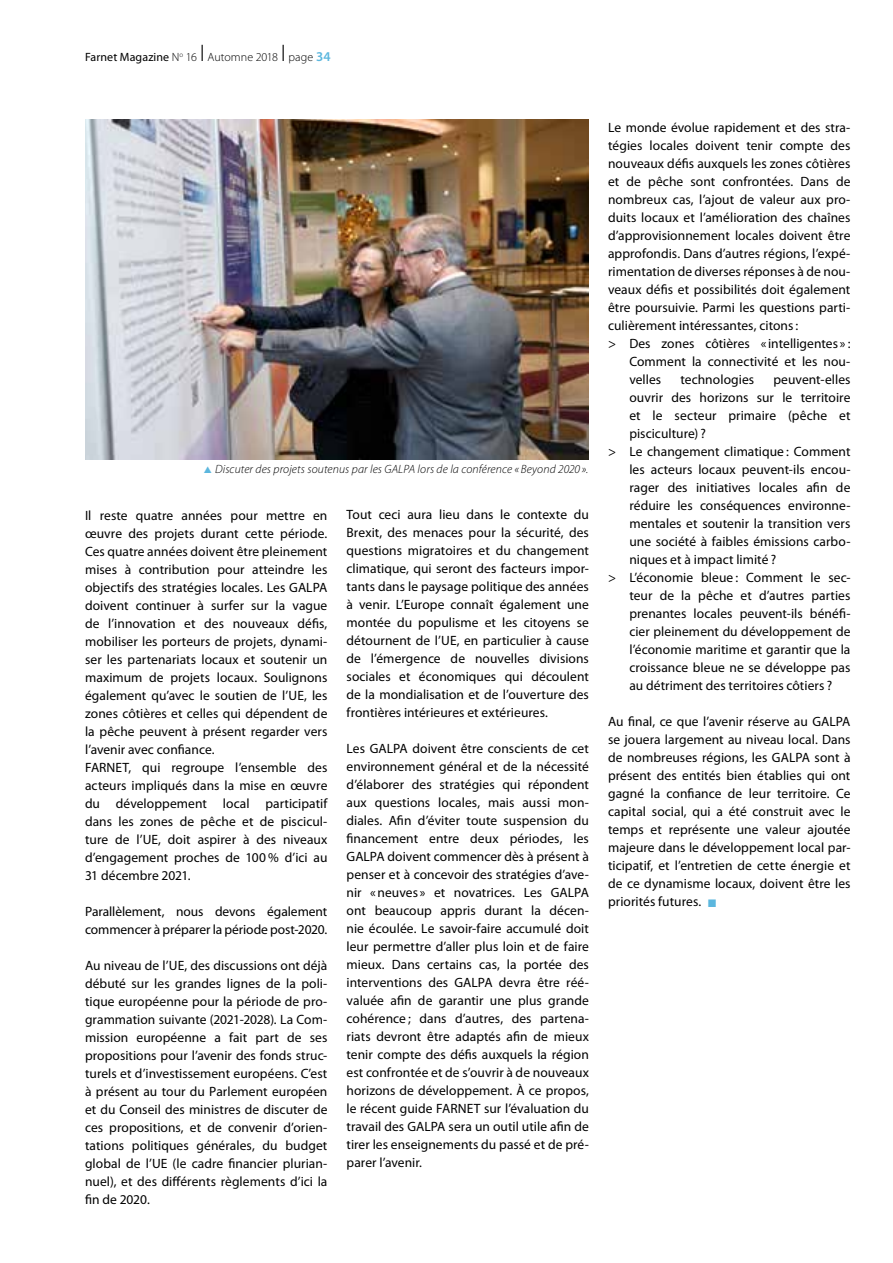
<style>
.page{position:relative;width:893px;height:1263px;background:#fff}
.page>*{position:absolute;margin:0;border:0;box-sizing:border-box;transform-origin:0 0}
.t1{font:13.5px/18px "Myriad Pro";letter-spacing:.005em;color:#000;text-align:justify}
.t2{font:italic 300 12px "Myriad Pro";letter-spacing:.015em;color:#000}
.t3{font:300 12px "Myriad Pro";letter-spacing:.005em;color:#000}
.s1{font-weight:400}
.s2{font-size:24px}
.s3{font-weight:600;font-size:13.5px;color:#5cb7de}
.s4{color:#5cb7de}
</style>
<div class="page">
<img style="left:85px;top:119px;width:504px;height:340px">
<p class="t3" style="left:85px;top:50px;width:247px"><span class="s1">Farnet Magazine</span> N<sup>o</sup> 16 <span class="s2">I</span> Automne 2018 <span class="s2">I</span> page <span class="s3">34</span></p>
<p class="t2" style="left:203px;top:463px;width:387px"><span class="s4">▲</span> Discuter des projets soutenus par les GALPA lors de la conférence « Beyond 2020 ».</p>
<p class="t1" style="left:85px;top:506px;width:244px;text-align:left">Il reste quatre années pour mettre en œuvre des projets durant cette période.<br>Ces quatre années doivent être pleinement mises à contribution pour atteindre les objectifs des stratégies locales. Les GALPA doivent continuer à surfer sur la vague de l’innovation et des nouveaux défis, mobiliser les porteurs de projets, dynami&shy;ser les partenariats locaux et soutenir un maximum de projets locaux. Soulignons également qu’avec le soutien de l’UE, les zones côtières et celles qui dépendent de la pêche peuvent à présent regarder vers l’avenir avec confiance.<br>FARNET, qui regroupe l’ensemble des acteurs impliqués dans la mise en œuvre du développement local participatif dans les zones de pêche et de piscicul&shy;ture de l’UE, doit aspirer à des niveaux d’engagement proches de 100 % d’ici au 31 décembre 2021.</p>
<p class="t1" style="left:85px;top:902px;width:244px">Parallèlement, nous devons également commencer à préparer la période post-2020.</p>
<p class="t1" style="left:85px;top:956px;width:244px">Au niveau de l’UE, des discussions ont déjà débuté sur les grandes lignes de la poli&shy;tique européenne pour la période de pro&shy;grammation suivante (2021-2028). La Com&shy;mission européenne a fait part de ses propositions pour l’avenir des fonds struc&shy;turels et d’investissement européens. C’est à présent au tour du Parlement européen et du Conseil des ministres de discuter de ces propositions, et de convenir d’orien&shy;tations politiques générales, du budget global de l’UE (le cadre financier plurian&shy;nuel), et des différents règlements d’ici la fin de 2020.</p>
<p class="t1" style="left:347px;top:506px;width:244px">Tout ceci aura lieu dans le contexte du Brexit, des menaces pour la sécurité, des questions migratoires et du changement climatique, qui seront des facteurs impor&shy;tants dans le paysage politique des années à venir. L’Europe connaît également une montée du populisme et les citoyens se détournent de l’UE, en particulier à cause de l’émergence de nouvelles divisions sociales et économiques qui découlent de la mondialisation et de l’ouverture des frontières intérieures et extérieures.</p>
<p class="t1" style="left:347px;top:740px;width:244px">Les GALPA doivent être conscients de cet environnement général et de la nécessité d’élaborer des stratégies qui répondent aux questions locales, mais aussi mon&shy;diales. Afin d’éviter toute suspension du financement entre deux périodes, les GALPA doivent commencer dès à présent à penser et à concevoir des stratégies d’ave&shy;nir «neuves » et novatrices. Les GALPA ont beaucoup appris durant la décen&shy;nie écoulée. Le savoir-faire accumulé doit leur permettre d’aller plus loin et de faire mieux. Dans certains cas, la portée des interventions des GALPA devra être réé&shy;valuée afin de garantir une plus grande cohérence ; dans d’autres, des partena&shy;riats devront être adaptés afin de mieux tenir compte des défis auxquels la région est confrontée et de s’ouvrir à de nouveaux horizons de développement. À ce propos, le récent guide FARNET sur l’évaluation du travail des GALPA sera un outil utile afin de tirer les enseignements du passé et de pré&shy;parer l’avenir.</p>
<p class="t1" style="left:608px;top:118px;width:244px">Le monde évolue rapidement et des stra-</p>
<p class="t1" style="left:608px;top:136px;width:244px">tégies locales doivent tenir compte des</p>
<p class="t1" style="left:608px;top:154px;width:244px">nouveaux défis auxquels les zones côtières</p>
<p class="t1" style="left:608px;top:172px;width:244px">et de pêche sont confrontées. Dans de</p>
<p class="t1" style="left:608px;top:190px;width:244px">nombreux cas, l’ajout de valeur aux pro-</p>
<p class="t1" style="left:608px;top:208px;width:244px">duits locaux et l’amélioration des chaînes</p>
<p class="t1" style="left:608px;top:226px;width:244px">d’approvisionnement locales doivent être</p>
<p class="t1" style="left:608px;top:244px;width:244px">approfondis. Dans d’autres régions, l’expé-</p>
<p class="t1" style="left:608px;top:262px;width:244px">rimentation de diverses réponses à de nou-</p>
<p class="t1" style="left:608px;top:280px;width:244px">veaux défis et possibilités doit également</p>
<p class="t1" style="left:608px;top:298px;width:244px">être poursuivie. Parmi les questions parti-</p>
<p class="t1" style="left:608px;top:316px;width:192px">culièrement intéressantes, citons :</p>
<p class="t1" style="left:608px;top:334px;width:244px">&gt; Des zones côtières « intelligentes » :</p>
<p class="t1" style="left:629px;top:352px;width:223px">Comment la connectivité et les nou-</p>
<p class="t1" style="left:629px;top:370px;width:33px">velles</p>
<p class="t1" style="left:680px;top:370px;width:75px">technologies</p>
<p class="t1" style="left:773px;top:370px;width:79px">peuvent-elles</p>
<p class="t1" style="left:629px;top:388px;width:223px">ouvrir des horizons sur le territoire</p>
<p class="t1" style="left:629px;top:406px;width:223px">et le secteur primaire (pêche et</p>
<p class="t1" style="left:629px;top:424px;width:78px">pisciculture) ?</p>
<p class="t1" style="left:608px;top:442px;width:244px">&gt; Le changement climatique : Comment</p>
<p class="t1" style="left:629px;top:460px;width:223px">les acteurs locaux peuvent-ils encou-</p>
<p class="t1" style="left:629px;top:478px;width:223px">rager des initiatives locales afin de</p>
<p class="t1" style="left:629px;top:496px;width:223px">réduire les conséquences environne-</p>
<p class="t1" style="left:629px;top:514px;width:223px">mentales et soutenir la transition vers</p>
<p class="t1" style="left:629px;top:532px;width:223px">une société à faibles émissions carbo-</p>
<p class="t1" style="left:629px;top:550px;width:148px">niques et à impact limité ?</p>
<p class="t1" style="left:608px;top:568px;width:244px">&gt; L’économie bleue : Comment le sec-</p>
<p class="t1" style="left:629px;top:586px;width:223px">teur de la pêche et d’autres parties</p>
<p class="t1" style="left:629px;top:604px;width:223px">prenantes locales peuvent-ils bénéfi-</p>
<p class="t1" style="left:629px;top:622px;width:223px">cier pleinement du développement de</p>
<p class="t1" style="left:629px;top:640px;width:223px">l’économie maritime et garantir que la</p>
<p class="t1" style="left:629px;top:658px;width:223px">croissance bleue ne se développe pas</p>
<p class="t1" style="left:629px;top:676px;width:204px">au détriment des territoires côtiers ?</p>
<p class="t1" style="left:608px;top:712px;width:244px">Au final, ce que l’avenir réserve au GALPA se jouera largement au niveau local. Dans de nombreuses régions, les GALPA sont à présent des entités bien établies qui ont gagné la confiance de leur territoire. Ce capital social, qui a été construit avec le temps et représente une valeur ajoutée majeure dans le développement local par&shy;ticipatif, et l’entretien de cette énergie et de ce dynamisme locaux, doivent être les priorités futures. <span class="s4">■</span></p>
</div>
